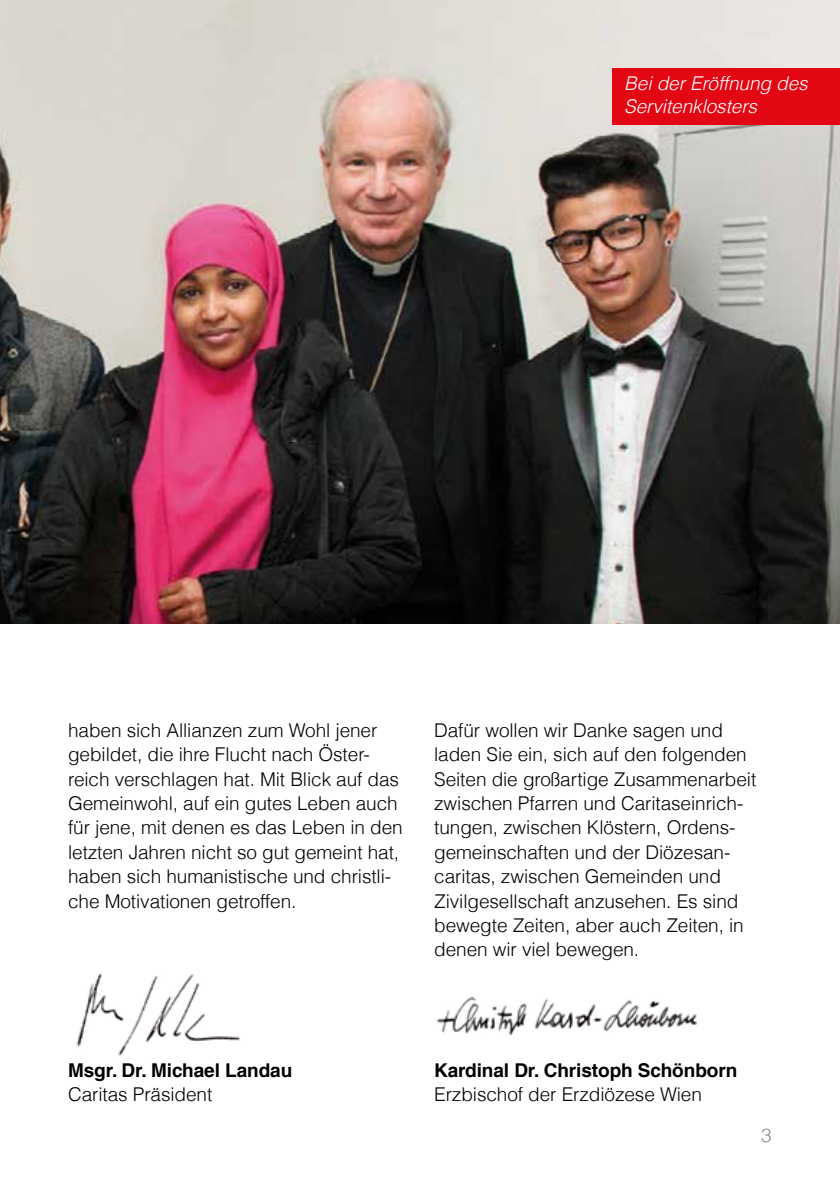
<style>
.page{position:relative;width:840px;height:1191px;background:#fff}
.page>*{position:absolute;margin:0;border:0;box-sizing:border-box;transform-origin:0 0}
.t1{font:300 19px/24.4px "Helvetica LT Com";letter-spacing:-.005em;color:#000}
.t2{font:700 19px "Helvetica LT Com";letter-spacing:-.005em;color:#000}
.t3{font:italic 300 19px/22.8px "Helvetica LT Com";letter-spacing:-.005em;color:#fff}
.t4{font:300 19px "Helvetica LT Com";color:#878787}
</style>
<div class="page">
<img style="left:76px;top:973px;width:164px;height:83px">
<img style="left:436px;top:997px;width:261px;height:38px">
<img style="left:0;top:0;width:839px;height:624px">
<div style="left:612px;top:68px;width:227px;height:57px;background:#e30613"></div>
<p class="t3" style="left:624px;top:72px;width:185px">Bei der Eröffnung des<br>Servitenklosters</p>
<p class="t1" style="left:68px;top:717px;width:336px">haben sich Allianzen zum Wohl jener gebildet, die ihre Flucht nach Öster&shy;reich verschlagen hat. Mit Blick auf das Gemeinwohl, auf ein gutes Leben auch für jene, mit denen es das Leben in den letzten Jahren nicht so gut gemeint hat, haben sich humanistische und christli&shy;che Motivationen getroffen.</p>
<p class="t1" style="left:434px;top:717px;width:323px">Dafür wollen wir Danke sagen und laden Sie ein, sich auf den folgenden Seiten die großartige Zusammenarbeit zwischen Pfarren und Caritaseinrich&shy;tungen, zwischen Klöstern, Ordens&shy;gemeinschaften und der Diözesan&shy;caritas, zwischen Gemeinden und Zivilgesellschaft anzusehen. Es sind bewegte Zeiten, aber auch Zeiten, in denen wir viel bewegen.</p>
<p class="t2" style="left:68px;top:1058px;width:225px">Msgr. Dr. Michael Landau</p>
<p class="t1" style="left:68px;top:1082px;width:146px">Caritas Präsident</p>
<p class="t2" style="left:434px;top:1058px;width:304px">Kardinal Dr. Christoph Schönborn</p>
<p class="t1" style="left:434px;top:1082px;width:269px">Erzbischof der Erzdiözese Wien</p>
<p class="t4" style="left:760px;top:1123px;width:12px">3</p>
</div>
